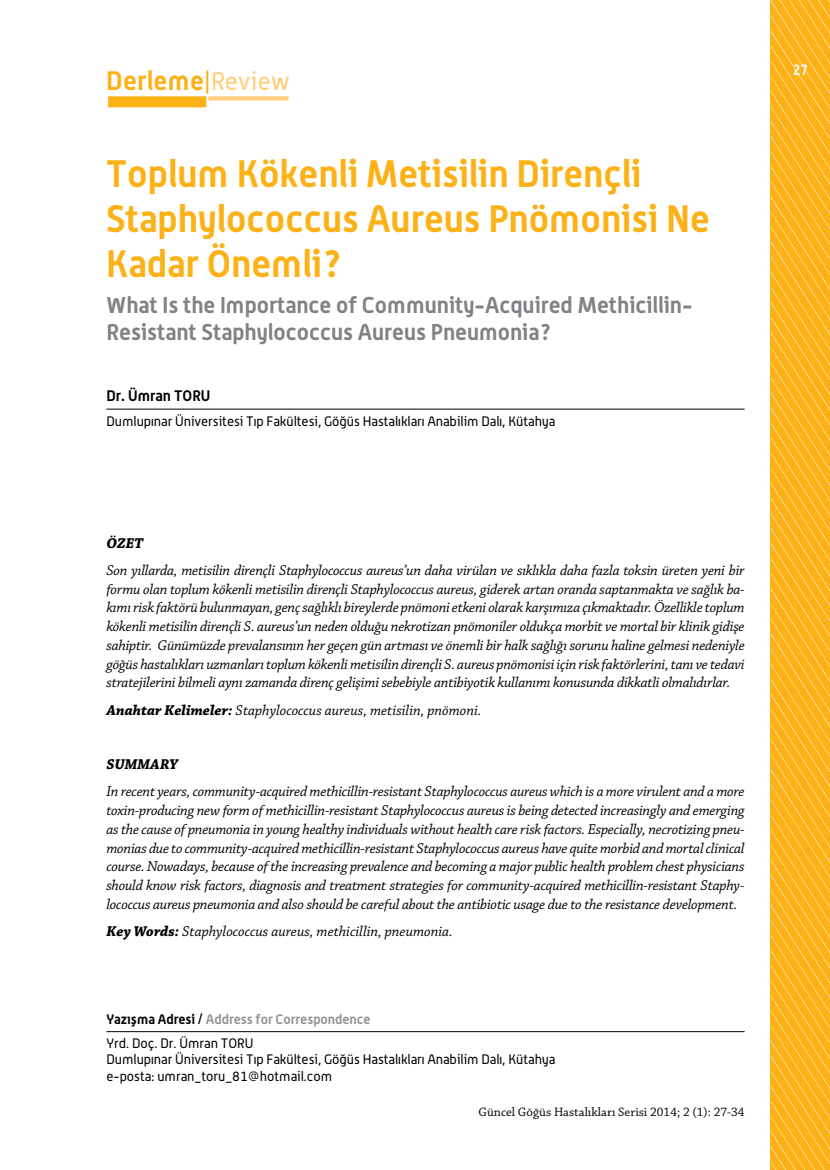
<style>
.page{position:relative;width:830px;height:1170px;background:#fff}
.page>*{position:absolute;margin:0;border:0;box-sizing:border-box;transform-origin:0 0}
.t1{font:700 37.5px/45px "Alwyn";color:#fcb116}
.t2{font:700 26.25px "Alwyn";letter-spacing:.01em;color:#fcb116}
.t3{font:700 22.5px/27px "Alwyn";color:#808285}
.t4{font:italic 15px/18.8px "Chaparral Pro";letter-spacing:-.01em;color:#000;text-align:justify}
.t5{font:700 15px "Alwyn";color:#000}
.t6{font:italic 700 15px "Chaparral Pro";color:#000}
.t7{font:700 15px "Alwyn";color:#fff;scale:.85 1}
.t8{font:13.5px/16.2px "Alwyn";color:#000}
.t9{font:700 13.5px/24.6px "Alwyn";letter-spacing:-.005em;color:#939598}
.t10{font:12.9px "Chaparral Pro";color:#000}
.s1{font-weight:400;font-size:25.05px;color:#ffce7a}
.s2{font-weight:700}
.s3{color:#000}
.s4{font-weight:400;color:#000}
</style>
<div class="page">
<svg style="left:770px;top:0;width:59px;height:1169px;background:#fcb522"></svg>
<hr style="left:206px;top:70px;width:2px;height:24px;background:#fcb116">
<div style="left:108px;top:96px;width:98px;height:11px;background:#fcb116"></div>
<div style="left:208px;top:96px;width:80px;height:5px;background:#ffce7a"></div>
<hr style="left:106px;top:409px;width:638px;height:1px;background:#000">
<hr style="left:106px;top:1031px;width:638px;height:1px;background:#000">
<h2 class="t2" style="left:106px;top:64px;width:185px">Derleme <span class="s1">Review</span></h2>
<h1 class="t1" style="left:106px;top:150px;width:605px">Toplum Kökenli Metisilin Dirençli<br>Staphylococcus Aureus Pnömonisi Ne<br>Kadar Önemli?</h1>
<h3 class="t3" style="left:106px;top:291px;width:587px">What Is the Importance of Community-Acquired Methicillin-<br>Resistant Staphylococcus Aureus Pneumonia?</h3>
<p class="t5" style="left:106px;top:386px;width:106px">Dr. Ümran TORU</p>
<p class="t8" style="left:106px;top:412px;width:450px">Dumlupınar Üniversitesi Tıp Fakültesi, Göğüs Hastalıkları Anabilim Dalı, Kütahya</p>
<p class="t6" style="left:106px;top:534px;width:38px">ÖZET</p>
<p class="t4" style="left:106px;top:561px;width:639px">Son yıllarda, metisilin dirençli Staphylococcus aureus’un daha virülan ve sıklıkla daha fazla toksin üreten yeni bir formu olan toplum kökenli metisilin dirençli Staphylococcus aureus, giderek artan oranda saptanmakta ve sağlık ba&shy;kımı risk faktörü bulunmayan, genç sağlıklı bireylerde pnömoni etkeni olarak karşımıza çıkmaktadır. Özellikle toplum kökenli metisilin dirençli S. aureus’un neden olduğu nekrotizan pnömoniler oldukça morbit ve mortal bir klinik gidişe sahiptir. Günümüzde prevalansının her geçen gün artması ve önemli bir halk sağlığı sorunu haline gelmesi nedeniyle göğüs hastalıkları uzmanları toplum kökenli metisilin dirençli S. aureus pnömonisi için risk faktörlerini, tanı ve tedavi stratejilerini bilmeli aynı zamanda direnç gelişimi sebebiyle antibiyotik kullanımı konusunda dikkatli olmalıdırlar.</p>
<p class="t4" style="left:106px;top:701px;width:376px"><span class="s2">Anahtar Kelimeler:</span> Staphylococcus aureus, metisilin, pnömoni.</p>
<p class="t6" style="left:106px;top:755px;width:73px">SUMMARY</p>
<p class="t4" style="left:106px;top:782px;width:639px">In recent years, community-acquired methicillin-resistant Staphylococcus aureus which is a more virulent and a more toxin-producing new form of methicillin-resistant Staphylococcus aureus is being detected increasingly and emerging as the cause of pneumonia in young healthy individuals without health care risk factors. Especially, necrotizing pneu&shy;monias due to community-acquired methicillin-resistant Staphylococcus aureus have quite morbid and mortal clinical course. Nowadays, because of the increasing prevalence and becoming a major public health problem chest physicians should know risk factors, diagnosis and treatment strategies for community-acquired methicillin-resistant Staphy&shy;lococcus aureus pneumonia and also should be careful about the antibiotic usage due to the resistance development.</p>
<p class="t4" style="left:106px;top:922px;width:348px"><span class="s2">Key Words:</span> Staphylococcus aureus, methicillin, pneumonia.</p>
<p class="t9" style="left:106px;top:1006px;width:265px"><span class="s3">Yazışma Adresi /</span> Address for Correspondence<br><span class="s4">Yrd. Doç. Dr. Ümran TORU</span></p>
<p class="t8" style="left:106px;top:1051px;width:450px">Dumlupınar Üniversitesi Tıp Fakültesi, Göğüs Hastalıkları Anabilim Dalı, Kütahya e-posta: umran_toru_81@hotmail.com</p>
<p class="t10" style="left:478px;top:1104px;width:267px">Güncel Göğüs Hastalıkları Serisi 2014; 2 (1): 27-34</p>
<p class="t7" style="left:792px;top:61px;width:19px">27</p>
</div>
